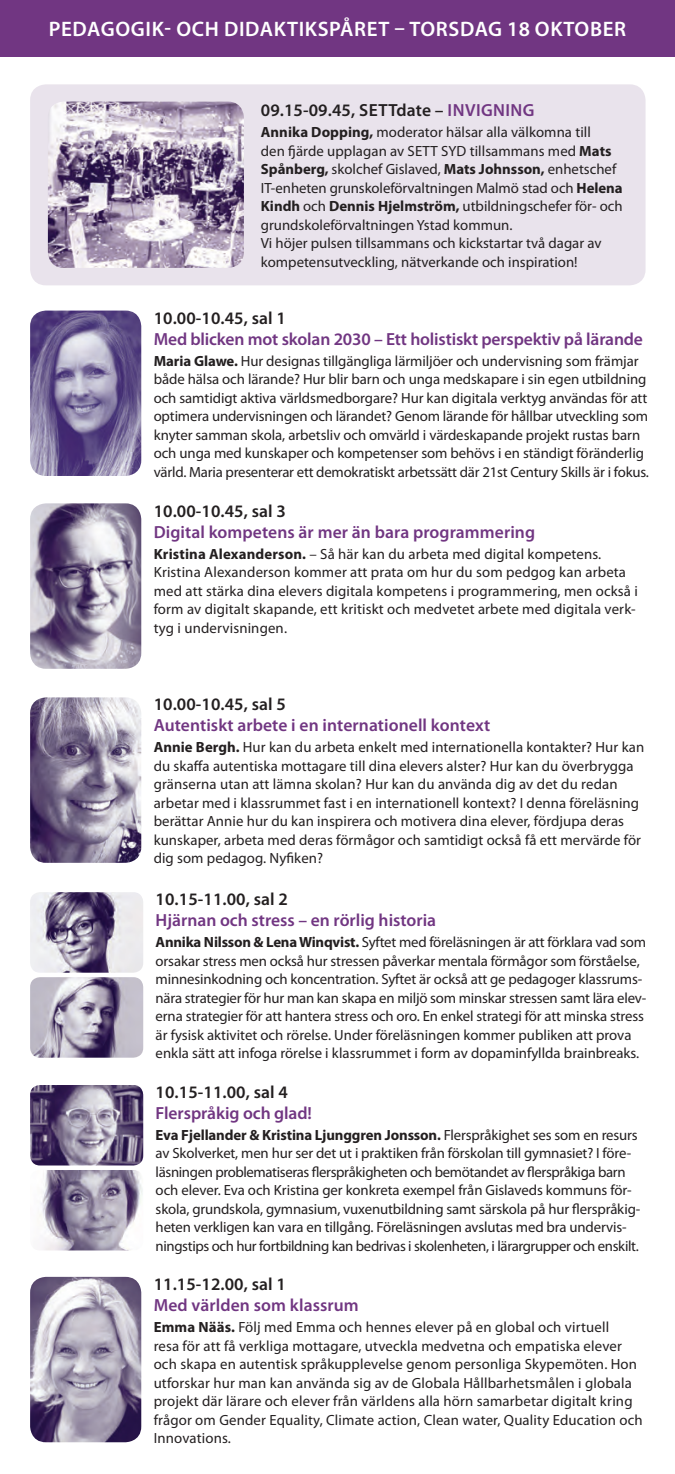
<style>
.page{position:relative;width:675px;height:1474px;background:#fff}
.page>*{position:absolute;margin:0;border:0;box-sizing:border-box;transform-origin:0 0}
.t1{font:600 21px "Myriad Pro";letter-spacing:.03em;color:#fff}
.t2{font:600 17.5px "Myriad Pro";color:#713682}
.t3{font:600 17.5px "Myriad Pro";letter-spacing:.005em;color:#231f20}
.t4{font:600 17.5px "Myriad Pro";letter-spacing:.025em;color:#231f20}
.t5{font:14.7px/18.6px "Myriad Pro";color:#231f20}
.s1{color:#713682}
.s2{font-weight:700}
</style>
<div class="page">
<img style="left:30px;top:503px;width:111px;height:165px">
<div style="left:30px;top:84px;width:615px;height:201px;background:#e9e3ec;border-radius:16px"></div>
<img style="left:30px;top:697px;width:111px;height:165px">
<img style="left:48px;top:102px;width:196px;height:166px">
<img style="left:30px;top:310px;width:111px;height:166px">
<div style="left:0;top:0;width:675px;height:57px;background:#713682"></div>
<img style="left:30px;top:1276px;width:111px;height:166px">
<img style="left:30px;top:977px;width:113px;height:80px">
<img style="left:30px;top:892px;width:113px;height:80px">
<img style="left:39px;top:1170px;width:104px;height:80px">
<img style="left:30px;top:1085px;width:113px;height:80px">
<h1 class="t1" style="left:49px;top:16px;width:579px">PEDAGOGIK- OCH DIDAKTIKSPÅRET – TORSDAG 18 OKTOBER</h1>
<p class="t4" style="left:261px;top:99px;width:275px">09.15-09.45, SETTdate – <span class="s1">INVIGNING</span></p>
<p class="t5" style="left:261px;top:123px;width:363px"><span class="s2">Annika Dopping,</span> moderator hälsar alla välkomna till<br>den fjärde upplagan av SETT SYD tillsammans med <span class="s2">Mats Spånberg,</span> skolchef Gislaved, <span class="s2">Mats Johnsson,</span> enhetschef IT-enheten grunskoleförvaltningen Malmö stad och <span class="s2">Helena Kindh</span> och <span class="s2">Dennis Hjelmström,</span> utbildningschefer för- och grundskoleförvaltningen Ystad kommun.<br>Vi höjer pulsen tillsammans och kickstartar två dagar av kompetensutveckling, nätverkande och inspiration!</p>
<p class="t3" style="left:154px;top:307px;width:134px">10.00-10.45, sal 1</p>
<p class="t2" style="left:154px;top:328px;width:491px">Med blicken mot skolan 2030 – Ett holistiskt perspektiv på lärande</p>
<p class="t5" style="left:154px;top:351px;width:496px"><span class="s2">Maria Glawe.</span> Hur designas tillgängliga lärmiljöer och undervisning som främjar både hälsa och lärande? Hur blir barn och unga medskapare i sin egen utbildning och samtidigt aktiva världsmedborgare? Hur kan digitala verktyg användas för att optimera undervisningen och lärandet? Genom lärande för hållbar utveckling som knyter samman skola, arbetsliv och omvärld i värdeskapande projekt rustas barn och unga med kunskaper och kompetenser som behövs i en ständigt föränderlig värld. Maria presenterar ett demokratiskt arbetssätt där 21st Century Skills är i fokus.</p>
<p class="t3" style="left:154px;top:499px;width:134px">10.00-10.45, sal 3</p>
<p class="t2" style="left:154px;top:520px;width:383px">Digital kompetens är mer än bara programmering</p>
<p class="t5" style="left:154px;top:544px;width:485px"><span class="s2">Kristina Alexanderson.</span> – Så här kan du arbeta med digital kompetens.<br>Kristina Alexanderson kommer att prata om hur du som pedgog kan arbeta med att stärka dina elevers digitala kompetens i programmering, men också i form av digitalt skapande, ett kritiskt och medvetet arbete med digitala verk&shy;tyg i undervisningen.</p>
<p class="t3" style="left:154px;top:693px;width:134px">10.00-10.45, sal 5</p>
<p class="t2" style="left:154px;top:714px;width:338px">Autentiskt arbete i en internationell kontext</p>
<p class="t5" style="left:154px;top:737px;width:492px"><span class="s2">Annie Bergh.</span> Hur kan du arbeta enkelt med internationella kontakter? Hur kan du skaffa autentiska mottagare till dina elevers alster? Hur kan du överbrygga gränserna utan att lämna skolan? Hur kan du använda dig av det du redan arbetar med i klassrummet fast i en internationell kontext? I denna föreläsning berättar Annie hur du kan inspirera och motivera dina elever, fördjupa deras kunskaper, arbeta med deras förmågor och samtidigt också få ett mervärde för dig som pedagog. Nyfiken?</p>
<p class="t3" style="left:156px;top:887px;width:134px">10.15-11.00, sal 2</p>
<p class="t2" style="left:156px;top:909px;width:282px">Hjärnan och stress – en rörlig historia</p>
<p class="t5" style="left:156px;top:932px;width:492px"><span class="s2">Annika Nilsson &amp; Lena Winqvist.</span> Syftet med föreläsningen är att förklara vad som orsakar stress men också hur stressen påverkar mentala förmågor som förståelse, minnesinkodning och koncentration. Syftet är också att ge pedagoger klassrums&shy;nära strategier för hur man kan skapa en miljö som minskar stressen samt lära elev&shy;erna strategier för att hantera stress och oro. En enkel strategi för att minska stress är fysisk aktivitet och rörelse. Under föreläsningen kommer publiken att prova enkla sätt att infoga rörelse i klassrummet i form av dopaminfyllda brainbreaks.</p>
<p class="t3" style="left:156px;top:1080px;width:134px">10.15-11.00, sal 4</p>
<p class="t2" style="left:156px;top:1101px;width:158px">Flerspråkig och glad!</p>
<p class="t5" style="left:156px;top:1125px;width:486px"><span class="s2">Eva Fjellander &amp; Kristina Ljunggren Jonsson.</span> Flerspråkighet ses som en resurs av Skolverket, men hur ser det ut i praktiken från förskolan till gymnasiet? I före&shy;läsningen problematiseras flerspråkigheten och bemötandet av flerspråkiga barn och elever. Eva och Kristina ger konkreta exempel från Gislaveds kommuns för&shy;skola, grundskola, gymnasium, vuxenutbildning samt särskola på hur flerspråkig&shy;heten verkligen kan vara en tillgång. Föreläsningen avslutas med bra undervis&shy;ningstips och hur fortbildning kan bedrivas i skolenheten, i lärargrupper och enskilt.</p>
<p class="t3" style="left:154px;top:1272px;width:134px">11.15-12.00, sal 1</p>
<p class="t2" style="left:154px;top:1293px;width:207px">Med världen som klassrum</p>
<p class="t5" style="left:154px;top:1317px;width:490px"><span class="s2">Emma Nääs.</span> Följ med Emma och hennes elever på en global och virtuell<br>resa för att få verkliga mottagare, utveckla medvetna och empatiska elever och skapa en autentisk språkupplevelse genom personliga Skypemöten. Hon utforskar hur man kan använda sig av de Globala Hållbarhetsmålen i globala projekt där lärare och elever från världens alla hörn samarbetar digitalt kring frågor om Gender Equality, Climate action, Clean water, Quality Education och Innovations.</p>
</div>
